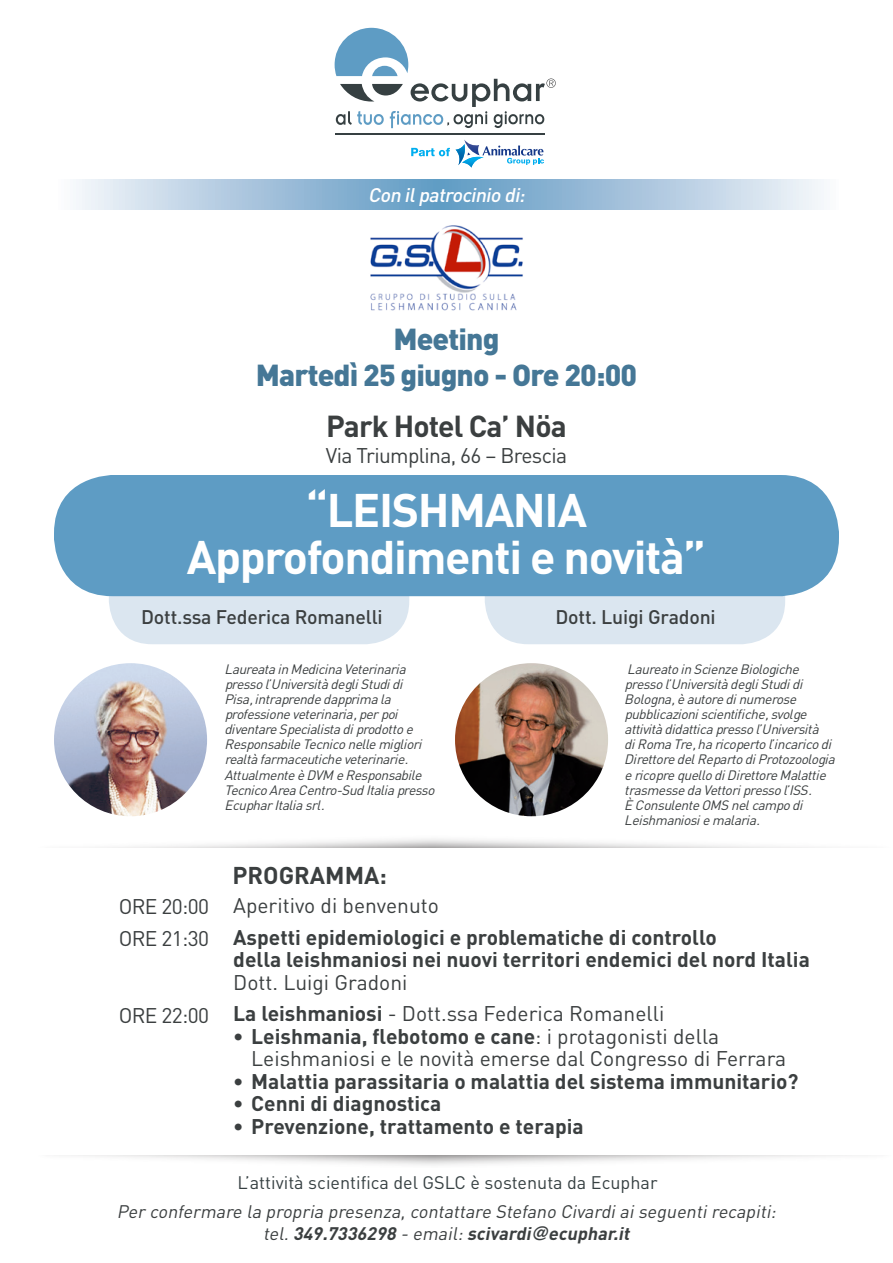
<style>
.page{position:relative;width:893px;height:1263px;background:#fff}
.page>*{position:absolute;margin:0;border:0;box-sizing:border-box;transform-origin:0 0}
.t1{font:700 46.5px "DIN";letter-spacing:-.03em;color:#fff}
.t2{font:900 30px "DIN";letter-spacing:-.03em;color:#457796}
.t3{font:700 30px "DIN";letter-spacing:-.03em;color:#3b3f40}
.t4{font:700 24px "DIN";color:#3b3f40}
.t5{font:700 21px/22.5px "DIN";color:#3b3f40}
.t6{font:21px/22.5px "DIN";color:#3b3f40}
.t7{font:21px "DIN";letter-spacing:-.03em;color:#3b3f40}
.t8{font:500 19.5px "DIN";letter-spacing:-.01em;color:#3b3f40}
.t9{font:italic 500 19.5px "DIN";color:#fff}
.t10{font:italic 18px "DIN";color:#3b3f40}
.t11{font:18px "DIN";color:#364042}
.t12{font:italic 700 18px "DIN";color:#3b3f40}
.t13{font:italic 13.5px/15px "DIN";letter-spacing:-.03em;color:#3b3f40}
.s1{font-weight:400}
.s2{font-weight:700}
.s3{font-family:"Helvetica"}
</style>
<div class="page">
<div style="left:485px;top:552px;width:300px;height:92px;background:#dbe6f0;border-radius:44px"></div>
<div style="left:109px;top:552px;width:300px;height:92px;background:#dbe6f0;border-radius:44px"></div>
<svg style="left:76px;top:180px;width:748px;height:30px;background:#a7c5dd"></svg>
<div style="left:54px;top:475px;width:785px;height:121px;background:#5e9cc4;border-radius:59px"></div>
<svg style="left:456px;top:139px;width:88px;height:29px"></svg>
<svg style="left:411px;top:148px;width:39px;height:8px"></svg>
<hr style="left:335px;top:133px;width:209px;height:2px;background:#364042">
<svg style="left:335px;top:28px;width:221px;height:100px"></svg>
<img style="left:370px;top:225px;width:153px;height:86px">
<img style="left:54px;top:663px;width:153px;height:153px;border-radius:77px">
<img style="left:455px;top:663px;width:153px;height:153px;border-radius:77px">
<p class="t9" style="left:368px;top:182px;width:162px">Con ilpatrocinio di:</p>
<p class="t2" style="left:393px;top:319px;width:108px">Meeting</p>
<p class="t2" style="left:256px;top:355px;width:383px">Martedì 25 giugno - Ore 20:00</p>
<p class="t3" style="left:326px;top:407px;width:242px">Park Hotel Ca’ Nöa</p>
<p class="t7" style="left:326px;top:442px;width:243px">Via Triumplina, 66 – Brescia</p>
<p class="t1" style="left:306px;top:480px;width:283px">“LEISHMANIA</p>
<p class="t1" style="left:187px;top:526px;width:520px">Approfondimenti e novità”</p>
<p class="t8" style="left:141px;top:605px;width:243px">Dott.ssa Federica Romanelli</p>
<p class="t13" style="left:225px;top:662px;width:212px">Laureata in Medicina Veterinaria presso l’Università degli Studi di<br>Pisa, intraprende dapprima la professione veterinaria, per poi diventare Specialista di prodotto e Responsabile Tecnico nelle migliori realtà farmaceutiche veterinarie.<br>Attualmente è DVM e Responsabile Tecnico Area Centro-Sud Italia presso Ecuphar Italia srl.</p>
<p class="t4" style="left:232px;top:859px;width:156px">PROGRAMMA:</p>
<p class="t8" style="left:555px;top:605px;width:162px">Dott. Luigi Gradoni</p>
<p class="t13" style="left:625px;top:662px;width:212px">Laureato in Scienze Biologiche presso l’Università degli Studi di Bologna, è autore di numerose pubblicazioni scientifiche, svolge attività didattica presso l’Università<br>di Roma Tre, ha ricoperto l’incarico di Direttore del Reparto di Protozoologia e ricopre quello di Direttore Malattie trasmesse da Vettori presso l’ISS.<br>È Consulente OMS nel campo di Leishmaniosi e malaria.</p>
<p class="t6" style="left:119px;top:895px;width:92px">ORE 20:00</p>
<p class="t6" style="left:119px;top:926px;width:92px">ORE 21:30</p>
<p class="t6" style="left:119px;top:1004px;width:92px">ORE 22:00</p>
<p class="t6" style="left:233px;top:894px;width:207px">Aperitivo di benvenuto</p>
<p class="t5" style="left:233px;top:925px;width:485px">Aspetti epidemiologici e problematiche di controllo</p>
<p class="t5" style="left:233px;top:947px;width:578px">della leishmaniosi nei nuovi territori endemici del nord Italia<br><span class="s1">Dott. Luigi Gradoni</span></p>
<p class="t6" style="left:233px;top:1002px;width:433px"><span class="s2">La leishmaniosi</span> - Dott.ssa Federica Romanelli</p>
<p class="t6" style="left:251px;top:1024px;width:537px;text-indent:-18px"><span class="s2">• Leishmania, flebotomo e cane</span>: i protagonisti della<br>Leishmaniosi e le novità emerse dal Congresso di Ferrara</p>
<p class="t5" style="left:233px;top:1069px;width:567px">• Malattia parassitaria o malattia del sistema immunitario?</p>
<p class="t5" style="left:233px;top:1091px;width:210px">• Cenni di diagnostica</p>
<p class="t5" style="left:233px;top:1114px;width:352px">• Prevenzione, trattamento e terapia</p>
<p class="t11" style="left:237px;top:1171px;width:422px">L’attività scientifica del GSLC è sostenuta da Ecuphar</p>
<p class="t10" style="left:117px;top:1201px;width:665px">Per confermare la propria presenza,contattare Stefano Civardiaiseguentirecapiti:</p>
<p class="t12" style="left:263px;top:1222px;width:372px"><span class="s1">tel.</span>349.7336298 <span class="s1">- email:</span>scivardi<span class="s3">@</span>ecuphar.it</p>
</div>
